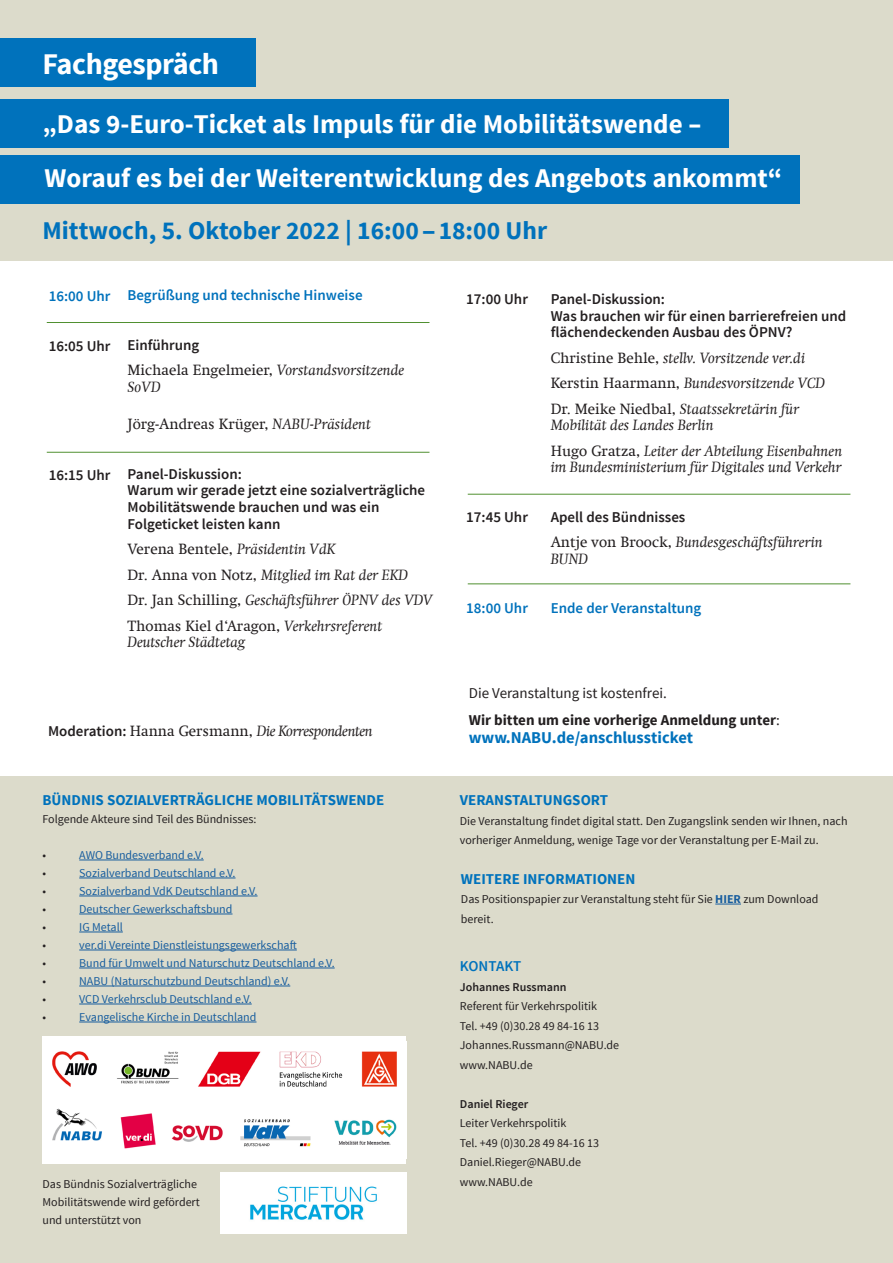
<style>
.page{position:relative;width:893px;height:1263px;background:#fff}
.page>*{position:absolute;margin:0;border:0;box-sizing:border-box;transform-origin:0 0}
.t1{font:700 30px "Source Sans Pro";letter-spacing:-.015em;color:#fff}
.t2{font:700 27px "Source Sans Pro";color:#fff}
.t3{font:700 25.5px "Source Sans Pro";color:#0072bc}
.t4{font:700 16.5px "Source Sans Pro";color:#0072bc}
.t5{font:italic 15px/16.5px "Swift Com";color:#231f20}
.t6{font:600 15px/16.5px "Source Sans Pro";color:#231f20}
.t7{font:700 15px "Source Sans Pro";color:#0072bc}
.t8{font:600 15px "Source Sans Pro";color:#0072bc}
.t9{font:15px "Swift Com";color:#231f20}
.t10{font:italic 15px "Swift Com";letter-spacing:-.03em;color:#231f20}
.t11{font:700 15px "Source Sans Pro";color:#231f20}
.t12{font:15px "Source Sans Pro";color:#231f20}
.t13{font:12px/19.5px "Source Sans Pro";color:#231f20}
.t14{font:12px "Source Sans Pro";color:#175d9e}
.t15{font:600 12px "Source Sans Pro";color:#231f20}
.s1{font-style:normal}
.s2{font-style:italic}
.s3{font-family:"Source Sans Pro";font-weight:600;font-style:normal}
.s4{font-weight:400}
.s5{font-weight:700;color:#175d9e}
</style>
<div class="page">
<div style="left:0;top:776px;width:893px;height:487px;background:#dcdbcb"></div>
<div style="left:0;top:0;width:893px;height:260px;background:#dcdbcb"></div>
<div style="left:0;top:99px;width:729px;height:49px;background:#0072bc"></div>
<div style="left:0;top:38px;width:255px;height:49px;background:#0072bc"></div>
<svg style="left:715px;top:904px;width:26px;height:1px"></svg>
<hr style="left:79px;top:860px;width:125px;height:1px;background:#175d9e">
<hr style="left:79px;top:878px;width:157px;height:1px;background:#175d9e">
<hr style="left:79px;top:896px;width:179px;height:1px;background:#175d9e">
<hr style="left:79px;top:914px;width:153px;height:1px;background:#175d9e">
<hr style="left:79px;top:932px;width:44px;height:1px;background:#175d9e">
<hr style="left:79px;top:950px;width:218px;height:1px;background:#175d9e">
<hr style="left:79px;top:968px;width:256px;height:1px;background:#175d9e">
<hr style="left:79px;top:986px;width:211px;height:1px;background:#175d9e">
<hr style="left:79px;top:1004px;width:173px;height:1px;background:#175d9e">
<hr style="left:79px;top:1022px;width:177px;height:1px;background:#175d9e">
<div style="left:43px;top:1036px;width:363px;height:128px;background:#fff"></div>
<img style="left:52px;top:1051px;width:345px;height:98px">
<hr style="left:47px;top:452px;width:382px;height:1px;background:#509030">
<hr style="left:47px;top:322px;width:382px;height:1px;background:#509030">
<hr style="left:468px;top:494px;width:382px;height:1px;background:#509030">
<hr style="left:468px;top:583px;width:382px;height:1px;background:#509030">
<div style="left:0;top:155px;width:799px;height:49px;background:#0072bc"></div>
<img style="left:221px;top:1172px;width:185px;height:61px">
<p class="t1" style="left:43px;top:44px;width:178px">Fachgespräch</p>
<p class="t2" style="left:43px;top:107px;width:660px">„Das 9-Euro-Ticket als Impuls für die Mobilitätswende –</p>
<p class="t2" style="left:45px;top:161px;width:739px">Worauf es bei der Weiterentwicklung des Angebots ankommt“</p>
<p class="t3" style="left:43px;top:214px;width:506px">Mittwoch, 5. Oktober 2022 | 16:00‒18:00 Uhr</p>
<p class="t8" style="left:49px;top:287px;width:63px">16:00 Uhr</p>
<p class="t6" style="left:49px;top:338px;width:63px">16:05 Uhr</p>
<p class="t6" style="left:49px;top:467px;width:63px">16:15 Uhr</p>
<p class="t8" style="left:128px;top:286px;width:237px">Begrüßung und technische Hinweise</p>
<p class="t6" style="left:128px;top:337px;width:73px">Einführung</p>
<p class="t5" style="left:128px;top:362px;width:278px"><span class="s1">Michaela Engelmeier,</span> Vorstandsvorsitzende<br>SoVD</p>
<p class="t9" style="left:128px;top:416px;width:245px">Jörg-Andreas Krüger, <span class="s2">NABU-Präsident</span></p>
<p class="t6" style="left:128px;top:466px;width:116px">Panel-Diskussion:</p>
<p class="t6" style="left:128px;top:483px;width:299px">Warum wir gerade jetzt eine sozialverträgliche<br>Mobilitätswende brauchen und was ein<br>Folgeticket leisten kann</p>
<p class="t9" style="left:128px;top:540px;width:209px">Verena Bentele, <span class="s2">Präsidentin VdK</span></p>
<p class="t5" style="left:128px;top:566px;width:282px"><span class="s1">Dr. Anna von Notz,</span> Mitglied im Rat der EKD</p>
<p class="t5" style="left:128px;top:592px;width:307px"><span class="s1">Dr. Jan Schilling,</span> Geschäftsführer ÖPNV des VDV</p>
<p class="t5" style="left:128px;top:617px;width:256px"><span class="s1">Thomas Kiel d‘Aragon,</span> Verkehrsreferent<br>Deutscher Städtetag</p>
<p class="t10" style="left:48px;top:722px;width:326px"><span class="s3">Moderation:</span> <span class="s1">Hanna Gersmann,</span> Die Korrespondenten</p>
<p class="t7" style="left:43px;top:790px;width:343px">BÜNDNIS SOZIALVERTRÄGLICHE MOBILITÄTSWENDE</p>
<p class="t13" style="left:43px;top:809px;width:215px">Folgende Akteure sind Teil des Bündnisses:</p>
<p class="t13" style="left:43px;top:845px;width:5px">•</p>
<p class="t14" style="left:79px;top:848px;width:126px">AWO Bundesverband e.V.</p>
<p class="t13" style="left:43px;top:863px;width:5px">•</p>
<p class="t14" style="left:79px;top:866px;width:158px">Sozialverband Deutschland e.V.</p>
<p class="t13" style="left:43px;top:881px;width:5px">•</p>
<p class="t14" style="left:79px;top:884px;width:180px">Sozialverband VdK Deutschland e.V.</p>
<p class="t13" style="left:43px;top:899px;width:5px">•</p>
<p class="t14" style="left:79px;top:902px;width:155px">Deutscher Gewerkschaftsbund</p>
<p class="t13" style="left:43px;top:917px;width:5px">•</p>
<p class="t14" style="left:79px;top:920px;width:45px">IG Metall</p>
<p class="t13" style="left:43px;top:935px;width:5px">•</p>
<p class="t14" style="left:79px;top:938px;width:219px">ver.di Vereinte Dienstleistungsgewerkschaft</p>
<p class="t13" style="left:43px;top:953px;width:5px">•</p>
<p class="t14" style="left:79px;top:956px;width:257px">Bund für Umwelt und Naturschutz Deutschland e.V.</p>
<p class="t13" style="left:43px;top:971px;width:5px">•</p>
<p class="t14" style="left:79px;top:974px;width:213px">NABU (Naturschutzbund Deutschland) e.V.</p>
<p class="t13" style="left:43px;top:989px;width:5px">•</p>
<p class="t14" style="left:79px;top:992px;width:174px">VCD Verkehrsclub Deutschland e.V.</p>
<p class="t13" style="left:43px;top:1007px;width:5px">•</p>
<p class="t14" style="left:79px;top:1010px;width:179px">Evangelische Kirche in Deutschland</p>
<p class="t13" style="left:43px;top:1175px;width:159px;line-height:18px">Das Bündnis Sozialverträgliche<br>Mobilitätswende wird gefördert</p>
<p class="t13" style="left:43px;top:1210px;width:100px">und unterstützt von</p>
<p class="t6" style="left:466px;top:291px;width:63px">17:00 Uhr</p>
<p class="t6" style="left:466px;top:509px;width:63px">17:45 Uhr</p>
<p class="t8" style="left:466px;top:599px;width:63px">18:00 Uhr</p>
<p class="t6" style="left:551px;top:291px;width:116px">Panel-Diskussion:</p>
<p class="t6" style="left:551px;top:308px;width:297px">Was brauchen wir für einen barrierefreien und flächendeckenden Ausbau des ÖPNV?</p>
<p class="t5" style="left:551px;top:349px;width:256px"><span class="s1">Christine Behle,</span> stellv. Vorsitzende ver.di</p>
<p class="t5" style="left:551px;top:375px;width:276px"><span class="s1">Kerstin Haarmann,</span> Bundesvorsitzende VCD</p>
<p class="t5" style="left:551px;top:400px;width:250px"><span class="s1">Dr. Meike Niedbal,</span> Staatssekretärin für<br>Mobilität des Landes Berlin</p>
<p class="t5" style="left:551px;top:442px;width:293px"><span class="s1">Hugo Gratza,</span> Leiter der Abteilung Eisenbahnen im Bundesministerium für Digitales und Verkehr</p>
<p class="t6" style="left:551px;top:509px;width:136px">Apell des Bündnisses</p>
<p class="t5" style="left:551px;top:534px;width:274px"><span class="s1">Antje von Broock,</span> Bundesgeschäftsführerin<br>BUND</p>
<p class="t8" style="left:551px;top:599px;width:152px">Ende der Veranstaltung</p>
<p class="t12" style="left:469px;top:684px;width:200px">Die Veranstaltung ist kostenfrei.</p>
<p class="t11" style="left:469px;top:710px;width:313px">Wir bitten um eine vorherige Anmeldung unter<span class="s4">:</span></p>
<p class="t4" style="left:469px;top:727px;width:226px">www.NABU.de/anschlussticket</p>
<p class="t7" style="left:460px;top:790px;width:150px">VERANSTALTUNGSORT</p>
<p class="t13" style="left:460px;top:811px;width:389px">Die Veranstaltung findet digital statt. Den Zugangslink senden wir Ihnen, nach vorheriger Anmeldung, wenige Tage vor der Veranstaltung per E-Mail zu.</p>
<p class="t7" style="left:461px;top:869px;width:176px">WEITERE INFORMATIONEN</p>
<p class="t13" style="left:461px;top:890px;width:359px">Das Positionspapier zur Veranstaltung steht für Sie <span class="s5">HIER</span> zum Download bereit.</p>
<p class="t8" style="left:460px;top:957px;width:63px">KONTAKT</p>
<p class="t15" style="left:460px;top:979px;width:108px">Johannes Russmann</p>
<p class="t13" style="left:460px;top:997px;width:139px">Referent für Verkehrspolitik</p>
<p class="t13" style="left:460px;top:1016px;width:141px">Tel. +49 (0)30.28 49 84-16 13</p>
<p class="t13" style="left:460px;top:1036px;width:161px">Johannes.Russmann@NABU.de</p>
<p class="t13" style="left:460px;top:1055px;width:74px">www.NABU.de</p>
<p class="t15" style="left:460px;top:1096px;width:70px">Daniel Rieger</p>
<p class="t13" style="left:460px;top:1114px;width:108px">Leiter Verkehrspolitik</p>
<p class="t13" style="left:460px;top:1133px;width:141px">Tel. +49 (0)30.28 49 84-16 13</p>
<p class="t13" style="left:460px;top:1153px;width:123px">Daniel.Rieger@NABU.de</p>
<p class="t13" style="left:460px;top:1172px;width:74px">www.NABU.de</p>
</div>
